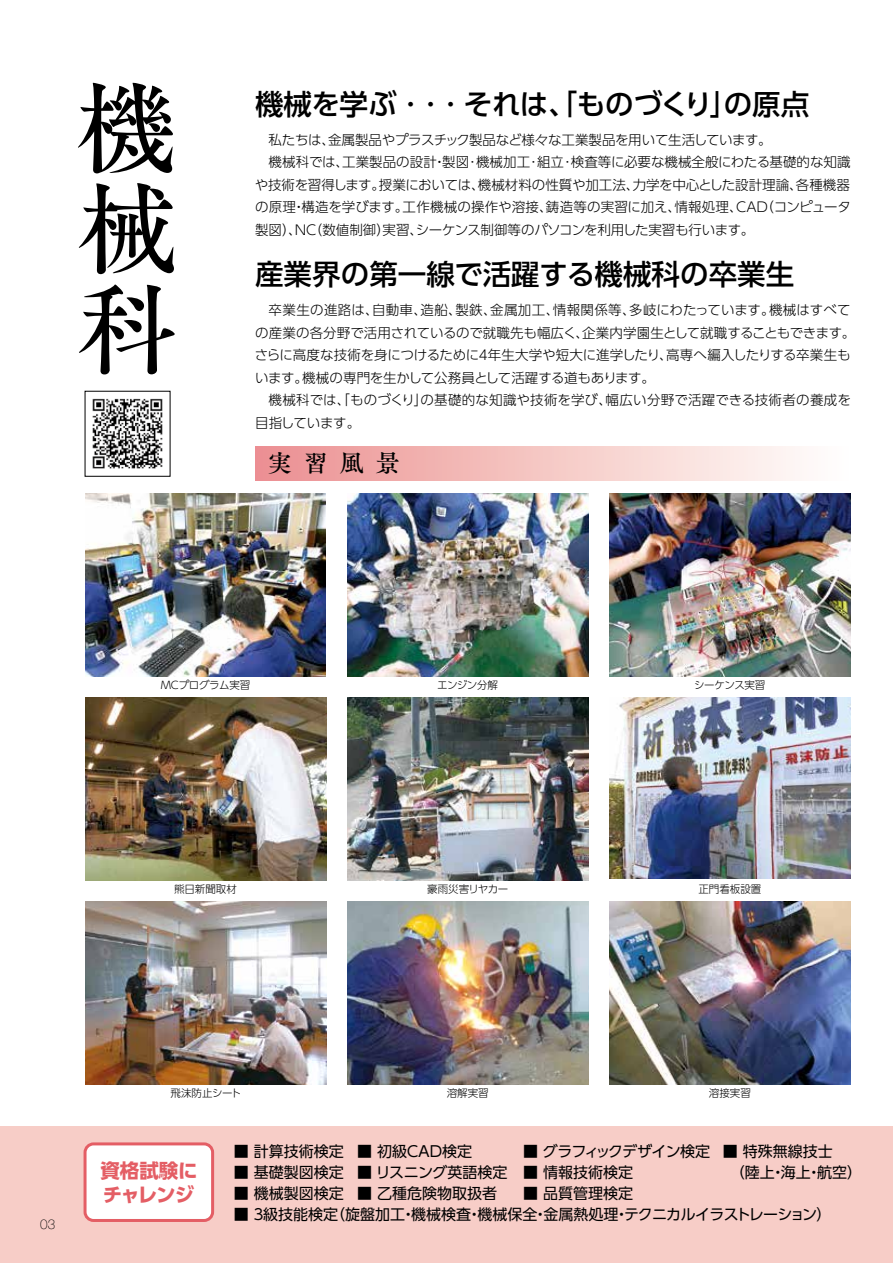
<style>
.page{position:relative;width:893px;height:1263px;background:#fff}
.page>*{position:absolute;margin:0;border:0;box-sizing:border-box;transform-origin:0 0}
.t1{font:100.5px/100.6px "Tsuku A Old Min Pr 6 D";color:#000;text-align:justify}
.t2{font:500 28.5px "UD Shin Go Pro";color:#000}
.t3{font:24px "Tsuku A Old Min Pr 6 D";color:#000}
.t4{font:700 19.5px/24px "UD Shin Go Pro";letter-spacing:-.03em;color:#e45e65}
.t5{font:15px/21px "UD Shin Go Pro";color:#000}
.t6{font:15px "UD Shin Go Pro";letter-spacing:-.06em;color:#000}
.t7{font:15px "UD Shin Go Pro";letter-spacing:-.02em;color:#000}
.t8{font:15px "UD Shin Go Pro";letter-spacing:-.105em;color:#000}
.t9{font:300 13.5px/22.5px "UD Shin Go Pro";letter-spacing:-.005em;color:#000}
.t10{font:300 13.5px "UD Shin Go Pro";letter-spacing:.015em;color:#000}
.t11{font:100 13.5px "Helvetica Neue";color:#000}
.t12{font:300 10.5px "UD Shin Go Pro";letter-spacing:-.005em;color:#000}
.t13{font:300 10.5px "UD Shin Go Pro";letter-spacing:-.025em;color:#000}
.t14{font:300 10.5px "UD Shin Go Pro";letter-spacing:-.045em;color:#000}
.t15{font:300 10.5px "UD Shin Go Pro";letter-spacing:-.035em;color:#000}
.s1{font-weight:300}
</style>
<div class="page">
<div style="left:0;top:1127px;width:893px;height:136px;background:#f7cdc7"></div>
<img style="left:85px;top:493px;width:241px;height:183px">
<img style="left:85px;top:697px;width:241px;height:183px">
<img style="left:85px;top:901px;width:241px;height:183px">
<img style="left:347px;top:493px;width:241px;height:183px">
<img style="left:347px;top:697px;width:241px;height:183px">
<img style="left:347px;top:901px;width:241px;height:183px">
<img style="left:609px;top:493px;width:241px;height:183px">
<img style="left:610px;top:697px;width:240px;height:182px">
<img style="left:609px;top:901px;width:241px;height:183px">
<div style="left:85px;top:1144px;width:128px;height:76px;background:#fff;border-radius:9px"></div>
<div style="left:84px;top:1142px;width:130px;height:80px;border:3px solid #e45e65;border-radius:9px"></div>
<div style="left:255px;top:446px;width:595px;height:34px;background:linear-gradient(to right,#eb9090,#fffffe)"></div>
<img style="left:92px;top:398px;width:71px;height:71px">
<h1 class="t1" style="left:77px;top:75px;width:99px">機械科</h1>
<h2 class="t2" style="left:255px;top:81px;width:556px">機械を学ぶ<span class="s1">・・・</span> それは、「ものづくり」の原点</h2>
<p class="t9" style="left:269px;top:128px;width:505px">私たちは、金属製品やプラスチック製品など様々な工業製品を用いて生活しています。</p>
<p class="t9" style="left:269px;top:151px;width:583px">機械科では、工業製品の設計・製図･機械加工･組立･検査等に必要な機械全般にわたる基礎的な知識</p>
<p class="t9" style="left:255px;top:173px;width:597px">や技術を習得します。授業においては、機械材料の性質や加工法、力学を中心とした設計理論、各種機器</p>
<p class="t10" style="left:255px;top:196px;width:597px">の原理・構造を学びます。工作機械の操作や溶接、鋳造等の実習に加え、情報処理､ＣＡＤ（コンピュータ</p>
<p class="t9" style="left:255px;top:218px;width:494px">製図）、ＮＣ（数値制御）実習､シーケンス制御等のパソコンを利用した実習も行います｡</p>
<h2 class="t2" style="left:255px;top:251px;width:541px">産業界の第一線で活躍する機械科の卒業生</h2>
<p class="t9" style="left:255px;top:298px;width:602px;text-indent:14px">卒業生の進路は、自動車、造船、製鉄、金属加工、情報関係等、多岐にわたっています。機械はすべての産業の各分野で活用されているので就職先も幅広く､企業内学園生として就職することもできます。さらに高度な技術を身につけるために４年生大学や短大に進学したり、高専へ編入したりする卒業生もいます。機械の専門を生かして公務員として活躍する道もあります。</p>
<p class="t9" style="left:255px;top:388px;width:597px;text-indent:14px">機械科では、「ものづくり」の基礎的な知識や技術を学び、幅広い分野で活躍できる技術者の養成を目指しています。</p>
<h3 class="t3" style="left:268px;top:442px;width:134px">実習風景</h3>
<p class="t13" style="left:161px;top:676px;width:91px">MCプログラム実習</p>
<p class="t12" style="left:437px;top:676px;width:62px">エンジン分解</p>
<p class="t15" style="left:694px;top:676px;width:73px">シーケンス実習</p>
<p class="t12" style="left:174px;top:880px;width:64px">熊日新聞取材</p>
<p class="t14" style="left:427px;top:880px;width:82px">豪雨災害リヤカー</p>
<p class="t12" style="left:698px;top:880px;width:64px">正門看板設置</p>
<p class="t11" style="left:40px;top:1214px;width:17px">03</p>
<p class="t12" style="left:171px;top:1085px;width:72px">飛沫防止シート</p>
<p class="t12" style="left:447px;top:1085px;width:43px">溶解実習</p>
<p class="t12" style="left:709px;top:1084px;width:43px">溶接実習</p>
<h3 class="t4" style="left:100px;top:1158px;width:99px">資格試験にチャレンジ</h3>
<p class="t6" style="left:523px;top:1139px;width:189px">■ グラフィックデザイン検定</p>
<p class="t5" style="left:523px;top:1161px;width:111px">■ 情報技術検定</p>
<p class="t5" style="left:523px;top:1182px;width:111px">■ 品質管理検定</p>
<p class="t5" style="left:723px;top:1140px;width:141px">■ 特殊無線技士<br>　（陸上・海上・航空）</p>
<p class="t5" style="left:234px;top:1140px;width:111px">■ 計算技術検定</p>
<p class="t5" style="left:234px;top:1161px;width:111px">■ 基礎製図検定</p>
<p class="t5" style="left:234px;top:1182px;width:111px">■ 機械製図検定</p>
<p class="t5" style="left:234px;top:1203px;width:599px">■ ３級技能検定（旋盤加工・機械検査・機械保全・金属熱処理・テクニカルイラストレーション）</p>
<p class="t8" style="left:357px;top:1139px;width:116px">■ 初級ＣＡＤ検定</p>
<p class="t7" style="left:357px;top:1160px;width:152px">■ リスニング英語検定</p>
<p class="t5" style="left:357px;top:1182px;width:141px">■ 乙種危険物取扱者</p>
</div>
